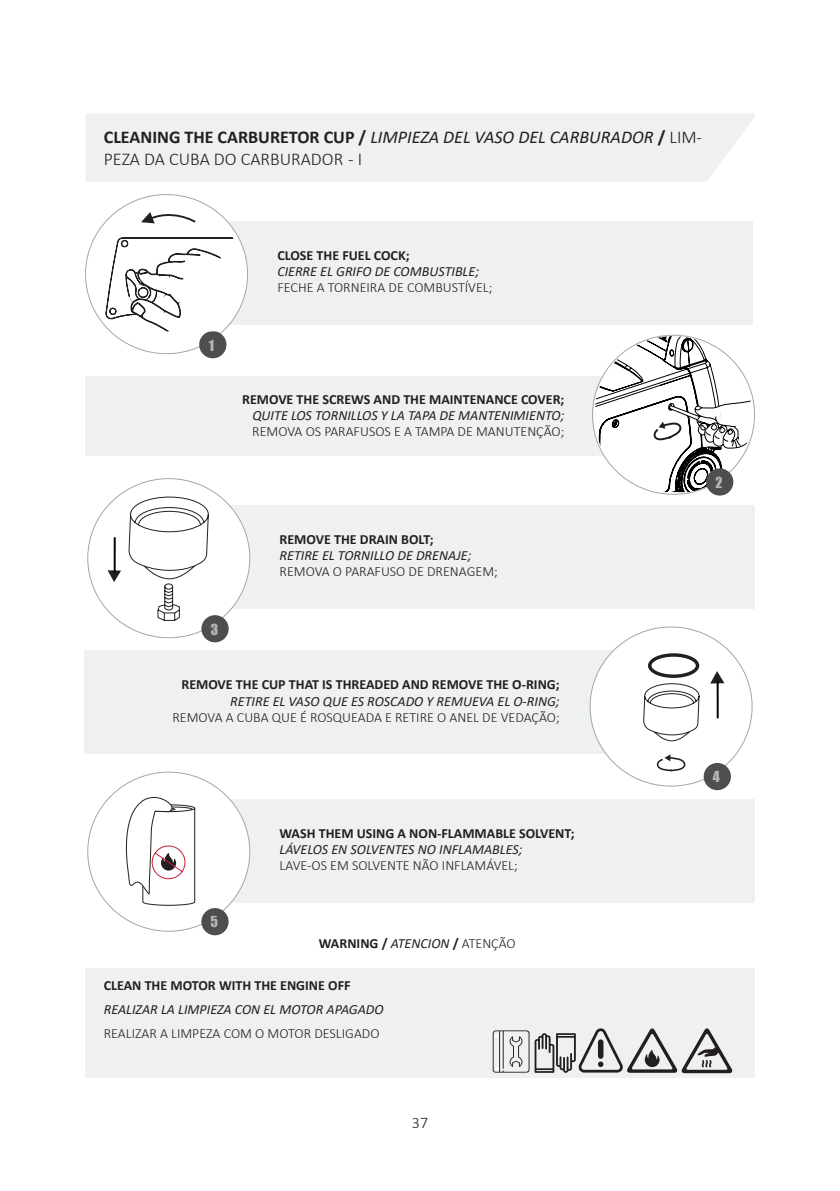
<style>
.page{position:relative;width:840px;height:1191px;background:#fff}
.page>*{position:absolute;margin:0;border:0;box-sizing:border-box;transform-origin:0 0}
.t1{font:italic 18px/21.6px "Calibri";color:#231f20}
.t2{font:300 16px "Calibri";color:#231f20}
.t3{font:700 14px "Calibri";color:#231f20}
.t4{font:300 14px "Calibri";color:#231f20}
.t5{font:italic 14px "Calibri";color:#231f20}
.t6{font:14px "Impact";color:#b4b5b9}
.s1{font-weight:700;font-style:normal}
.s2{font-weight:300;font-style:normal}
.s3{font-weight:400;font-style:italic}
.s4{font-weight:300}
</style>
<div class="page">
<div style="left:86px;top:114px;width:669px;height:68px;background:#eff0f0"></div>
<div style="left:151px;top:221px;width:601px;height:104px;background:#eff0f0"></div>
<div style="left:86px;top:194px;width:162px;height:159px;background:#fff;border-radius:50%"></div>
<div style="left:199px;top:331px;width:27px;height:27px;background:#4f4e4e;border-radius:50%"></div>
<svg style="left:106px;top:238px;width:131px;height:93px"></svg>
<svg style="left:141px;top:212px;width:55px;height:12px"></svg>
<div style="left:85px;top:376px;width:601px;height:80px;background:#eff0f0"></div>
<div style="left:153px;top:505px;width:601px;height:104px;background:#eff0f0"></div>
<div style="left:88px;top:478px;width:162px;height:159px;background:#fff;border-radius:50%"></div>
<div style="left:201px;top:615px;width:27px;height:27px;background:#4f4e4e;border-radius:50%"></div>
<svg style="left:129px;top:496px;width:80px;height:125px"></svg>
<svg style="left:107px;top:570px;width:14px;height:12px"></svg>
<hr style="left:114px;top:537px;width:2px;height:36px;background:#0b0002">
<div style="left:84px;top:650px;width:601px;height:104px;background:#eff0f0"></div>
<div style="left:590px;top:626px;width:162px;height:159px;background:#fff;border-radius:50%"></div>
<div style="left:703px;top:763px;width:27px;height:27px;background:#4f4e4e;border-radius:50%"></div>
<div style="left:152px;top:799px;width:602px;height:104px;background:#eff0f0"></div>
<div style="left:88px;top:772px;width:162px;height:159px;background:#fff;border-radius:50%"></div>
<div style="left:201px;top:908px;width:27px;height:27px;background:#4f4e4e;border-radius:50%"></div>
<svg style="left:710px;top:671px;width:14px;height:12px"></svg>
<hr style="left:716px;top:680px;width:2px;height:38px;background:#0b0002">
<svg style="left:643px;top:653px;width:57px;height:88px"></svg>
<svg style="left:657px;top:754px;width:28px;height:18px"></svg>
<div style="left:85px;top:968px;width:669px;height:109px;background:#eff0f0"></div>
<svg style="left:492px;top:1028px;width:239px;height:45px"></svg>
<svg style="left:595px;top:336px;width:155px;height:156px"></svg>
<div style="left:705px;top:468px;width:28px;height:27px;background:#4f4e4e;border-radius:50%"></div>
<svg style="left:117px;top:797px;width:78px;height:132px"></svg>
<p class="t1" style="left:104px;top:126px;width:599px"><span class="s1">CLEANING THE CARBURETOR CUP /</span> LIMPIEZA DEL VASO DEL CARBURADOR <span class="s1">/</span> <span class="s2">LIM-<br>PEZA DA CUBA DO CARBURADOR - I</span></p>
<p class="t6" style="left:208px;top:334px;width:7px">1</p>
<p class="t3" style="left:277px;top:245px;width:134px">CLOSE THE FUEL COCK;</p>
<p class="t5" style="left:277px;top:262px;width:203px">CIERRE EL GRIFO DE COMBUSTIBLE;</p>
<p class="t4" style="left:277px;top:279px;width:216px">FECHE A TORNEIRA DE COMBUSTÍVEL;</p>
<p class="t3" style="left:242px;top:389px;width:323px">REMOVE THE SCREWS AND THE MAINTENANCE COVER;</p>
<p class="t5" style="left:252px;top:405px;width:313px">QUITE LOS TORNILLOS Y LA TAPA DE MANTENIMIENTO;</p>
<p class="t4" style="left:252px;top:422px;width:313px">REMOVA OS PARAFUSOS E A TAMPA DE MANUTENÇÃO;</p>
<p class="t6" style="left:211px;top:618px;width:9px">3</p>
<p class="t3" style="left:279px;top:529px;width:155px">REMOVE THE DRAIN BOLT;</p>
<p class="t5" style="left:279px;top:546px;width:193px">RETIRE EL TORNILLO DE DRENAJE;</p>
<p class="t4" style="left:279px;top:563px;width:220px">REMOVA O PARAFUSO DE DRENAGEM;</p>
<p class="t3" style="left:181px;top:675px;width:379px">REMOVE THE CUP THAT IS THREADED AND REMOVE THE O-RING;</p>
<p class="t5" style="left:230px;top:691px;width:331px">RETIRE EL VASO QUE ES ROSCADO Y REMUEVA EL O-RING;</p>
<p class="t4" style="left:172px;top:708px;width:388px">REMOVA A CUBA QUE É ROSQUEADA E RETIRE O ANEL DE VEDAÇÃO;</p>
<p class="t6" style="left:210px;top:911px;width:9px">5</p>
<p class="t3" style="left:279px;top:823px;width:296px">WASH THEM USING A NON-FLAMMABLE SOLVENT;</p>
<p class="t5" style="left:279px;top:839px;width:244px">LÁVELOS EN SOLVENTES NO INFLAMABLES;</p>
<p class="t4" style="left:279px;top:856px;width:240px">LAVE-OS EM SOLVENTE NÃO INFLAMÁVEL;</p>
<p class="t3" style="left:319px;top:933px;width:198px">WARNING / <span class="s3">ATENCION</span> / <span class="s4">ATENÇÃO</span></p>
<p class="t3" style="left:104px;top:975px;width:248px">CLEAN THE MOTOR WITH THE ENGINE OFF</p>
<p class="t5" style="left:104px;top:999px;width:281px">REALIZAR LA LIMPIEZA CON EL MOTOR APAGADO</p>
<p class="t4" style="left:104px;top:1024px;width:277px">REALIZAR A LIMPEZA COM O MOTOR DESLIGADO</p>
<p class="t2" style="left:411px;top:1112px;width:18px">37</p>
<p class="t6" style="left:715px;top:471px;width:9px">2</p>
<p class="t6" style="left:712px;top:766px;width:8px">4</p>
</div>
